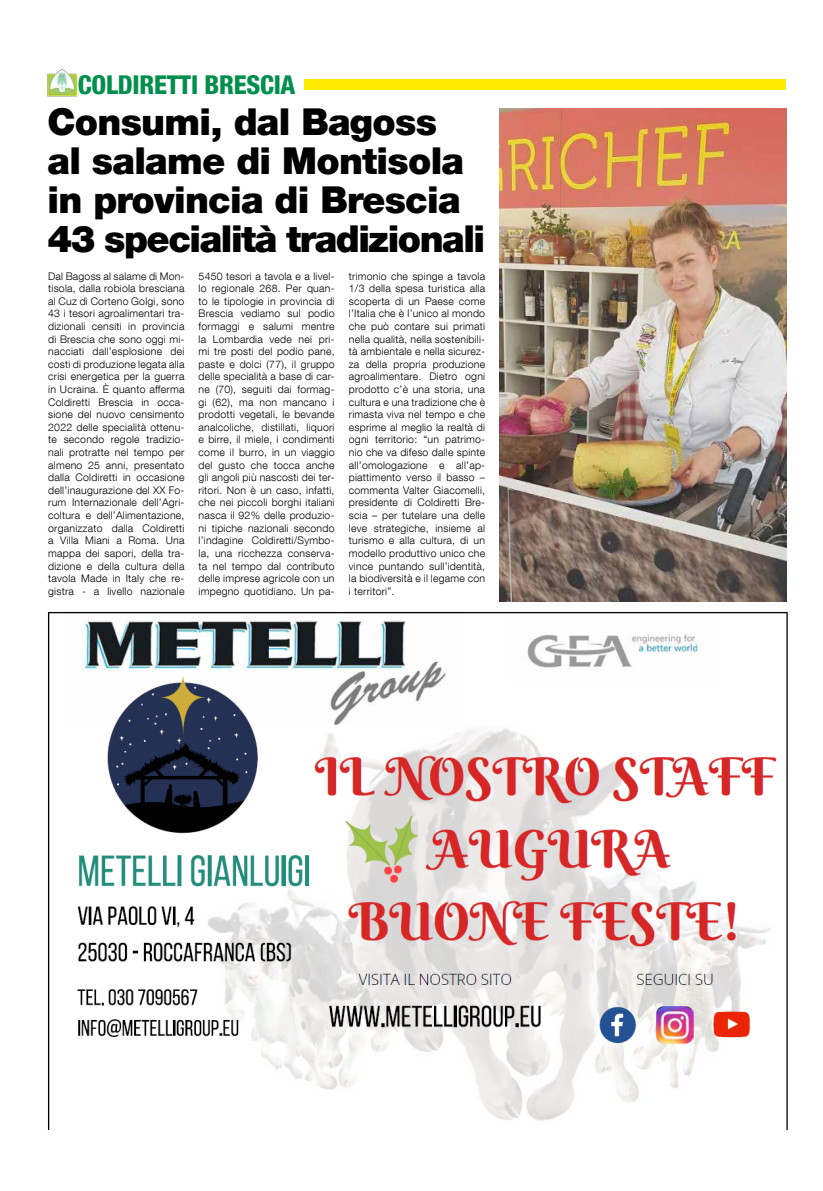
<style>
.page{position:relative;width:823px;height:1191px;background:#fff}
.page>*{position:absolute;margin:0;border:0;box-sizing:border-box;transform-origin:0 0}
.t1{font:900 37px/39px "Helvetica Neue LT Com";letter-spacing:-.02em;color:#000}
.t2{font:800 condensed 25.9px "Helvetica Neue LT Com";letter-spacing:-.01em;color:#008f4d}
.t3{font:300 10.5px/12.6px "Helvetica Neue LT Com";letter-spacing:.02em;color:#000;text-align:justify}
.s1{font-family:"Aachen Std";font-weight:700;font-stretch:normal;font-size:25px;color:#fff}
</style>
<div class="page">
<svg style="left:304px;top:79px;width:257px;height:1px"></svg>
<div style="left:304px;top:80px;width:481px;height:10px;background:#ffec00"></div>
<img style="left:47px;top:69px;width:29px;height:28px">
<img style="left:499px;top:108px;width:286px;height:493px">
<img style="left:48px;top:611px;width:740px;height:518px">
<h2 class="t2" style="left:54px;top:69px;width:243px"><span class="s1">4</span> COLDIRETTI BRESCIA</h2>
<h1 class="t1" style="left:47px;top:102px;width:439px">Consumi, dal Bagoss<br>al salame di Montisola in provincia di Brescia<br>43 specialità tradizionali</h1>
<p class="t3" style="left:48px;top:269px;width:138px">Dal Bagoss al salame di Mon&shy;tisola, dalla robiola bresciana al Cuz di Corteno Golgi, sono 43 i tesori agroalimentari tra&shy;dizionali censiti in provincia di Brescia che sono oggi mi&shy;nacciati dall’esplosione dei costi di produzione legata alla crisi energetica per la guerra in Ucraina. è quanto afferma Coldiretti Brescia in occa&shy;sione del nuovo censimento 2022 delle specialità ottenu&shy;te secondo regole tradizio&shy;nali protratte nel tempo per almeno 25 anni, presentato dalla Coldiretti in occasione dell’inaugurazione del XX Fo&shy;rum Internazionale dell’Agri&shy;coltura e dell’Alimentazione, organizzato dalla Coldiretti a Villa Miani a Roma. Una mappa dei sapori, della tra&shy;dizione e della cultura della tavola Made in Italy che re&shy;gistra - a livello nazionale</p>
<p class="t3" style="left:198px;top:269px;width:137px">5450 tesori a tavola e a livel&shy;lo regionale 268. Per quan&shy;to le tipologie in provincia di Brescia vediamo sul podio formaggi e salumi mentre la Lombardia vede nei pri&shy;mi tre posti del podio pane, paste e dolci (77), il gruppo delle specialità a base di car&shy;ne (70), seguiti dai formag&shy;gi (62), ma non mancano i prodotti vegetali, le bevande analcoliche, distillati, liquori e birre, il miele, i condimenti come il burro, in un viaggio del gusto che tocca anche gli angoli più nascosti dei ter&shy;ritori. Non è un caso, infatti, che nei piccoli borghi italiani nasca il 92% delle produzio&shy;ni tipiche nazionali secondo l’indagine Coldiretti/Symbo&shy;la, una ricchezza conserva&shy;ta nel tempo dal contributo delle imprese agricole con un impegno quotidiano. Un pa-</p>
<p class="t3" style="left:349px;top:269px;width:138px">trimonio che spinge a tavola 1/3 della spesa turistica alla scoperta di un Paese come l’Italia che è l’unico al mondo che può contare sui primati nella qualità, nella sostenibili&shy;tà ambientale e nella sicurez&shy;za della propria produzione agroalimentare. Dietro ogni prodotto c’è una storia, una cultura e una tradizione che è rimasta viva nel tempo e che esprime al meglio la realtà di ogni territorio: “un patrimo&shy;nio che va difeso dalle spinte all’omologazione e all’ap&shy;piattimento verso il basso – commenta Valter Giacomelli, presidente di Coldiretti Bre&shy;scia – per tutelare una delle leve strategiche, insieme al turismo e alla cultura, di un modello produttivo unico che vince puntando sull’identità, la biodiversità e il legame con i territori”.</p>
</div>
